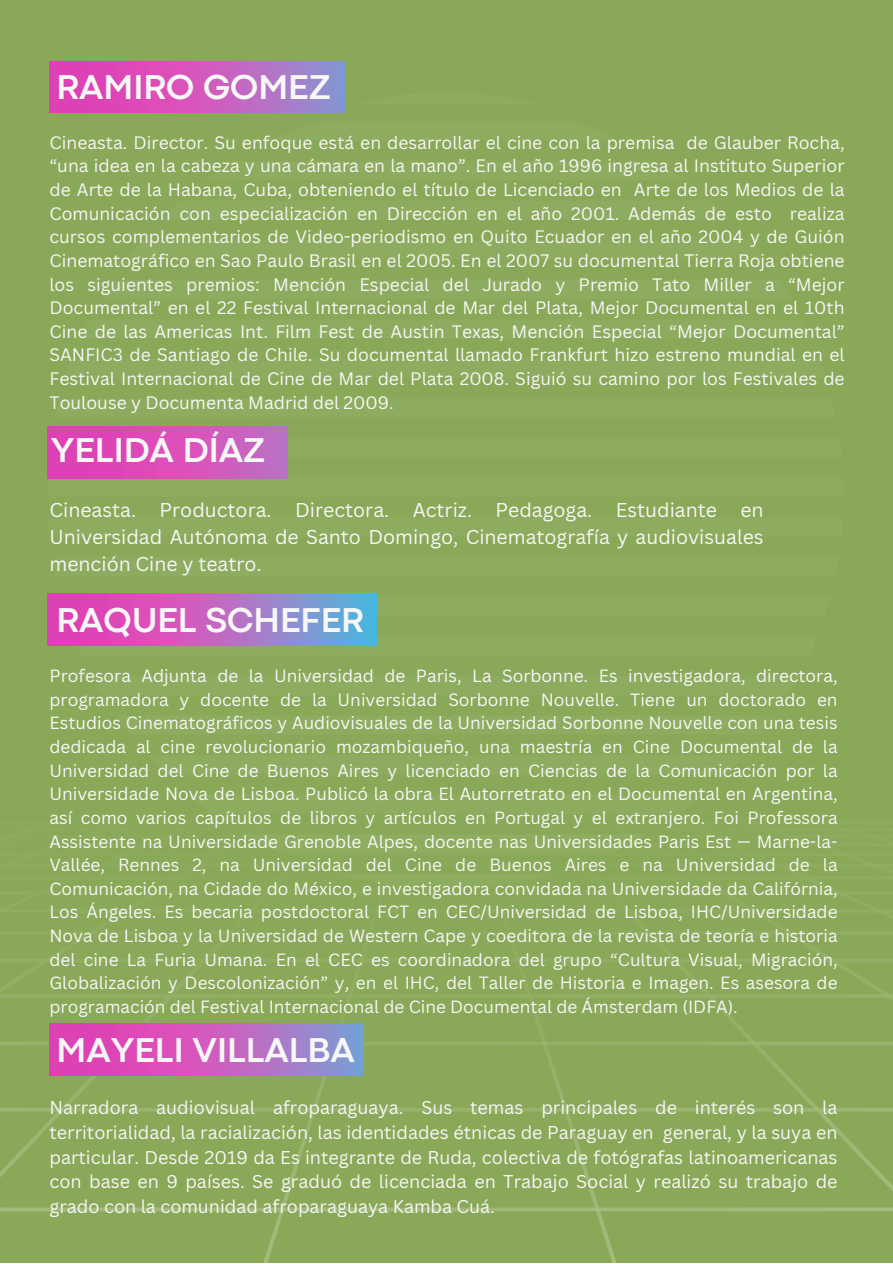
<style>
.page{position:relative;width:893px;height:1264px;background:#fff}
.page>*{position:absolute;margin:0;border:0;box-sizing:border-box;transform-origin:0 0}
.t1{font:700 36px "Codec Pro";color:#f7f7f7}
.t2{font:19.5px/27px "Canva Sans";color:#f7f7f7;text-align:justify}
.t3{font:18px/24.8px "Canva Sans";color:#f7f7f7;text-align:justify}
.t4{font:17.55px/23.5px "Canva Sans";color:#f7f7f7;text-align:justify}
.t5{font:17.25px/23.5px "Canva Sans";color:#f7f7f7;text-align:justify}
</style>
<div class="page">
<div style="left:0;top:0;width:892px;height:1262px;background:#89a858"></div>
<img style="left:0;top:864px;width:892px;height:398px">
<svg style="left:336px;top:873px;width:218px;height:15px"></svg>
<svg style="left:74px;top:636px;width:303px;height:10px"></svg>
<svg style="left:47px;top:477px;width:241px;height:2px"></svg>
<img style="left:48px;top:426px;width:239px;height:52px">
<img style="left:49px;top:61px;width:296px;height:52px">
<img style="left:47px;top:594px;width:329px;height:51px">
<img style="left:49px;top:1023px;width:314px;height:52px">
<p class="t1" style="left:56px;top:74px;width:276px">RAMIRO GOMEZ</p>
<p class="t4" style="left:49px;top:130px;width:796px">Cineasta. Director. Su enfoque está en desarrollar el cine con la premisa de Glauber Rocha, “una idea en la cabeza y una cámara en la mano”. En el año 1996 ingresa al Instituto Superior de Arte de la Habana, Cuba, obteniendo el título de Licenciado en Arte de los Medios de la Comunicación con especialización en Dirección en el año 2001. Además de esto realiza cursos complementarios de Video-periodismo en Quito Ecuador en el año 2004 y de Guión Cinematográfico en Sao Paulo Brasil en el 2005. En el 2007 su documental Tierra Roja obtiene los siguientes premios: Mención Especial del Jurado y Premio Tato Miller a “Mejor Documental” en el 22 Festival Internacional de Mar del Plata, Mejor Documental en el 10th Cine de las Americas Int. Film Fest de Austin Texas, Mención Especial “Mejor Documental” SANFIC3 de Santiago de Chile. Su documental llamado Frankfurt hizo estreno mundial en el Festival Internacional de Cine de Mar del Plata 2008. Siguió su camino por los Festivales de Toulouse y Documenta Madrid del 2009.</p>
<p class="t1" style="left:51px;top:437px;width:216px">YELIDÁ DÍAZ</p>
<p class="t2" style="left:49px;top:495px;width:715px">Cineasta. Productora. Directora. Actriz. Pedagoga. Estudiante en Universidad Autónoma de Santo Domingo, Cinematografía y audiovisuales mención Cine y teatro.</p>
<p class="t1" style="left:57px;top:607px;width:309px">RAQUEL SCHEFER</p>
<p class="t5" style="left:49px;top:663px;width:789px">Profesora Adjunta de la Universidad de Paris, La Sorbonne. Es investigadora, directora, programadora y docente de la Universidad Sorbonne Nouvelle. Tiene un doctorado en Estudios Cinematográficos y Audiovisuales de la Universidad Sorbonne Nouvelle con una tesis dedicada al cine revolucionario mozambiqueño, una maestría en Cine Documental de la Universidad del Cine de Buenos Aires y licenciado en Ciencias de la Comunicación por la Universidade Nova de Lisboa. Publicó la obra El Autorretrato en el Documental en Argentina, así como varios capítulos de libros y artículos en Portugal y el extranjero. Foi Professora Assistente na Universidade Grenoble Alpes, docente nas Universidades Paris Est — Marne-la-Vallée, Rennes 2, na Universidad del Cine de Buenos Aires e na Universidad de la Comunicación, na Cidade do México, e investigadora convidada na Universidade da Califórnia, Los Ángeles. Es becaria postdoctoral FCT en CEC/Universidad de Lisboa, IHC/Universidade Nova de Lisboa y la Universidad de Western Cape y coeditora de la revista de teoría e historia del cine La Furia Umana. En el CEC es coordinadora del grupo “Cultura Visual, Migración, Globalización y Descolonización” y, en el IHC, del Taller de Historia e Imagen. Es asesora de programación del Festival Internacional de Cine Documental de Ámsterdam (IDFA).</p>
<p class="t1" style="left:56px;top:1036px;width:300px">MAYELI VILLALBA</p>
<p class="t3" style="left:49px;top:1094px;width:789px">Narradora audiovisual afroparaguaya. Sus temas principales de interés son la territorialidad, la racialización, las identidades étnicas de Paraguay en general, y la suya en particular. Desde 2019 da Es integrante de Ruda, colectiva de fotógrafas latinoamericanas con base en 9 países. Se graduó de licenciada en Trabajo Social y realizó su trabajo de grado con la comunidad afroparaguaya Kamba Cuá.</p>
</div>
